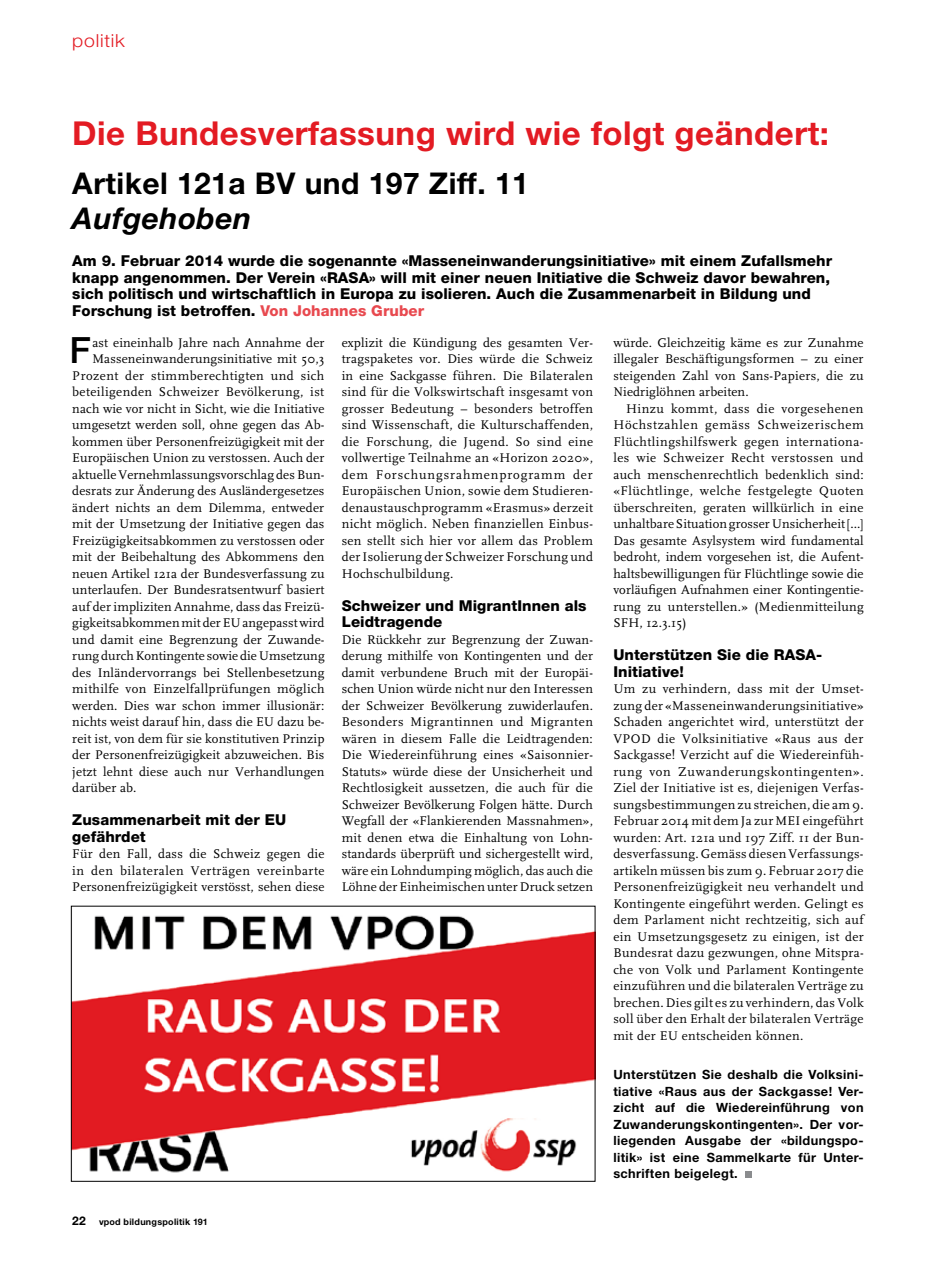
<style>
.page{position:relative;width:936px;height:1263px;background:#fff}
.page>*{position:absolute;margin:0;border:0;box-sizing:border-box;transform-origin:0 0}
.t1{font:500 36.3px "Helvetica Neue LT Std";color:#000}
.t2{font:700 33px "Helvetica Neue LT Std";letter-spacing:.015em;color:#e31b23}
.t3{font:700 30px "Helvetica Neue LT Std";letter-spacing:.015em;color:#000}
.t4{font:italic 700 30px "Helvetica Neue LT Std";letter-spacing:.015em;color:#000}
.t5{font:300 18px "Helvetica Neue LT Std";letter-spacing:.04em;color:#e31b23;scale:1.07 1}
.t6{font:800 15px/16.5px "Helvetica Neue LT Std";letter-spacing:.005em;color:#000}
.t7{font:13.2px/16.5px "FF Scala";letter-spacing:.01em;color:#000;text-align:justify}
.t8{font:13.2px "FF Scala";letter-spacing:.03em;color:#000}
.t9{font:13.2px "FF Scala";letter-spacing:.035em;color:#000}
.t10{font:700 12.75px/16.5px "Helvetica Neue LT Std";letter-spacing:.03em;color:#000;text-align:justify}
.t11{font:700 9px "Helvetica Neue LT Std";letter-spacing:.03em;color:#000}
.s1{color:#e8494f}
.s2{font-size:12px}
</style>
<div class="page">
<img style="left:73px;top:915px;width:520px;height:258px">
<div style="left:71px;top:906px;width:524px;height:276px;border:1px solid #000"></div>
<svg style="left:745px;top:1172px;width:6px;height:6px"></svg>
<h3 class="t5" style="left:72px;top:29px;width:51px">politik</h3>
<h2 class="t2" style="left:72px;top:113px;width:758px">Die Bundesverfassung wird wie folgt geändert:</h2>
<h3 class="t3" style="left:72px;top:165px;width:458px">Artikel 121a BV und 197 Ziff. 11</h3>
<h3 class="t4" style="left:72px;top:199px;width:181px">Aufgehoben</h3>
<p class="t6" style="left:72px;top:253px;width:761px">Am 9. Februar 2014 wurde die sogenannte «Masseneinwanderungsinitiative» mit einem Zufallsmehr knapp angenommen. Der Verein «RASA» will mit einer neuen Initiative die Schweiz davor bewahren, sich politisch und wirtschaftlich in Europa zu isolieren. Auch die Zusammenarbeit in Bildung und Forschung ist betroffen. <span class="s1">Von Johannes Gruber</span></p>
<p class="t7" style="left:342px;top:334px;width:253px">explizit die Kündigung des gesamten Ver&shy;tragspaketes vor. Dies würde die Schweiz in eine Sackgasse führen. Die Bilateralen sind für die Volkswirtschaft insgesamt von grosser Bedeutung – besonders betroffen sind Wissenschaft, die Kulturschaffenden, die Forschung, die Jugend. So sind eine vollwertige Teilnahme an «Horizon 2020», dem Forschungsrahmenprogramm der Europäischen Union, sowie dem Studieren&shy;denaustauschprogramm «Erasmus» derzeit nicht möglich. Neben finanziellen Einbus&shy;sen stellt sich hier vor allem das Problem der Isolierung der Schweizer Forschung und Hochschulbildung.</p>
<p class="t6" style="left:342px;top:597px;width:246px">Schweizer und MigrantInnen als<br>Leidtragende</p>
<p class="t7" style="left:342px;top:631px;width:253px">Die Rückkehr zur Begrenzung der Zuwan&shy;derung mithilfe von Kontingenten und der damit verbundene Bruch mit der Europäi&shy;schen Union würde nicht nur den Interessen der Schweizer Bevölkerung zuwiderlaufen.<br>Besonders Migrantinnen und Migranten wären in diesem Falle die Leidtragenden:<br>Die Wiedereinführung eines «Saisonnier-Statuts» würde diese der Unsicherheit und Rechtlosigkeit aussetzen, die auch für die Schweizer Bevölkerung Folgen hätte. Durch Wegfall der «Flankierenden Massnahmen», mit denen etwa die Einhaltung von Lohn&shy;standards überprüft und sichergestellt wird, wäre ein Lohndumping möglich, das auch die Löhne der Einheimischen unter Druck setzen</p>
<p class="t7" style="left:613px;top:334px;width:252px">würde. Gleichzeitig käme es zur Zunahme illegaler Beschäftigungsformen – zu einer steigenden Zahl von Sans-Papiers, die zu Niedriglöhnen arbeiten.</p>
<p class="t7" style="left:613px;top:400px;width:252px;text-indent:13px">Hinzu kommt, dass die vorgesehenen Höchstzahlen gemäss Schweizerischem Flüchtlingshilfswerk gegen internationa&shy;les wie Schweizer Recht verstossen und auch menschenrechtlich bedenklich sind: «Flüchtlinge, welche festgelegte Quoten überschreiten, geraten willkürlich in eine unhaltbare Situation grosser Unsicherheit […] Das gesamte Asylsystem wird fundamental bedroht, indem vorgesehen ist, die Aufent&shy;haltsbewilligungen für Flüchtlinge sowie die vorläufigen Aufnahmen einer Kontingentie&shy;rung zu unterstellen.» (Medienmitteilung SFH, 12.3.15)</p>
<p class="t6" style="left:613px;top:646px;width:210px">Unterstützen Sie die RASA-<br>Initiative!</p>
<p class="t7" style="left:613px;top:681px;width:252px">Um zu verhindern, dass mit der Umset&shy;zung der «Masseneinwanderungsinitiative» Schaden angerichtet wird, unterstützt der VPOD die Volksinitiative «Raus aus der Sackgasse! Verzicht auf die Wiedereinfüh&shy;rung von Zuwanderungskontingenten».<br>Ziel der Initiative ist es, diejenigen Verfas&shy;sungsbestimmungen zu streichen, die am 9.<br>Februar 2014 mit dem Ja zur MEI eingeführt wurden: Art. 121a und 197 Ziff. 11 der Bun&shy;desverfassung. Gemäss diesen Verfassungs&shy;artikeln müssen bis zum 9. Februar 2017 die Personenfreizügigkeit neu verhandelt und Kontingente eingeführt werden. Gelingt es dem Parlament nicht rechtzeitig, sich auf ein Umsetzungsgesetz zu einigen, ist der Bundesrat dazu gezwungen, ohne Mitspra&shy;che von Volk und Parlament Kontingente einzuführen und die bilateralen Verträge zu brechen. Dies gilt es zu verhindern, das Volk soll über den Erhalt der bilateralen Verträge mit der EU entscheiden können.</p>
<p class="t10" style="left:613px;top:1066px;width:252px">Unterstützen Sie deshalb die Volksini&shy;tiative «Raus aus der Sackgasse! Ver&shy;zicht auf die Wiedereinführung von Zuwanderungskontingenten». Der vor&shy;liegenden Ausgabe der «bildungspo&shy;litik» ist eine Sammelkarte für Unter&shy;schriften beigelegt.</p>
<h1 class="t1" style="left:70px;top:328px;width:23px">F</h1>
<p class="t7" style="left:92px;top:334px;width:233px">ast eineinhalb Jahre nach Annahme der</p>
<p class="t7" style="left:92px;top:351px;width:233px">Masseneinwanderungsinitiative mit 50,3</p>
<p class="t9" style="left:72px;top:368px;width:253px">Prozent der stimmberechtigten und sich</p>
<p class="t8" style="left:72px;top:385px;width:253px">beteiligenden Schweizer Bevölkerung, ist</p>
<p class="t7" style="left:72px;top:400px;width:254px">nach wie vor nicht in Sicht, wie die Initiative</p>
<p class="t7" style="left:72px;top:417px;width:254px">umgesetzt werden soll, ohne gegen das Ab-</p>
<p class="t7" style="left:72px;top:433px;width:253px">kommen über Personenfreizügigkeit mit der</p>
<p class="t7" style="left:72px;top:450px;width:253px">Europäischen Union zu verstossen. Auch der</p>
<p class="t7" style="left:72px;top:466px;width:254px">aktuelle Vernehmlassungsvorschlag des Bun-</p>
<p class="t7" style="left:72px;top:483px;width:253px">desrats zur Änderung des Ausländergesetzes</p>
<p class="t7" style="left:72px;top:499px;width:253px">ändert nichts an dem Dilemma, entweder</p>
<p class="t7" style="left:72px;top:516px;width:254px">mit der Umsetzung der Initiative gegen das</p>
<p class="t7" style="left:72px;top:532px;width:254px">Freizügigkeitsabkommen zu verstossen oder</p>
<p class="t7" style="left:72px;top:549px;width:254px">mit der Beibehaltung des Abkommens den</p>
<p class="t7" style="left:72px;top:565px;width:254px">neuen Artikel 121a der Bundesverfassung zu</p>
<p class="t7" style="left:72px;top:582px;width:254px">unterlaufen. Der Bundesratsentwurf basiert</p>
<p class="t7" style="left:72px;top:598px;width:253px">auf der impliziten Annahme, dass das Freizü-</p>
<p class="t7" style="left:72px;top:615px;width:254px">gigkeitsabkommen mit der EU angepasst wird</p>
<p class="t7" style="left:72px;top:631px;width:254px">und damit eine Begrenzung der Zuwande-</p>
<p class="t7" style="left:72px;top:648px;width:254px">rung durch Kontingente sowie die Umsetzung</p>
<p class="t7" style="left:72px;top:664px;width:254px">des Inländervorrangs bei Stellenbesetzung</p>
<p class="t7" style="left:72px;top:681px;width:254px">mithilfe von Einzelfallprüfungen möglich</p>
<p class="t7" style="left:72px;top:697px;width:253px">werden. Dies war schon immer illusionär:</p>
<p class="t7" style="left:72px;top:714px;width:254px">nichts weist darauf hin, dass die EU dazu be-</p>
<p class="t7" style="left:72px;top:730px;width:253px">reit ist, von dem für sie konstitutiven Prinzip</p>
<p class="t7" style="left:72px;top:747px;width:253px">der Personenfreizügigkeit abzuweichen. Bis</p>
<p class="t7" style="left:72px;top:763px;width:254px">jetzt lehnt diese auch nur Verhandlungen</p>
<p class="t7" style="left:72px;top:780px;width:66px">darüber ab.</p>
<p class="t6" style="left:72px;top:811px;width:215px">Zusammenarbeit mit der EU gefährdet</p>
<p class="t7" style="left:72px;top:846px;width:254px">Für den Fall, dass die Schweiz gegen die in den bilateralen Verträgen vereinbarte Personenfreizügigkeit verstösst, sehen diese</p>
<p class="t11" style="left:72px;top:1216px;width:137px"><span class="s2">22</span> vpod bildungspolitik 191</p>
</div>
